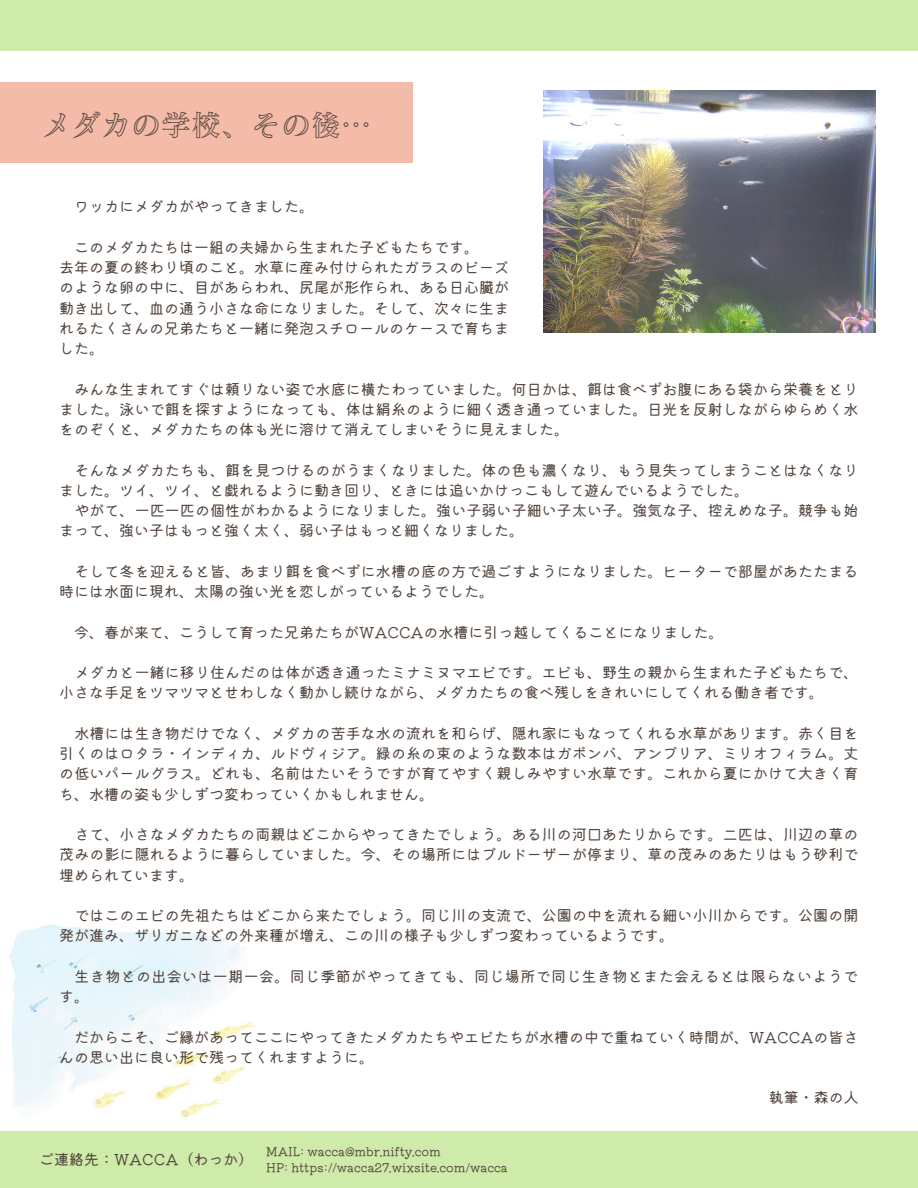
<style>
.page{position:relative;width:918px;height:1188px;background:#fff}
.page>*{position:absolute;margin:0;border:0;box-sizing:border-box;transform-origin:0 0}
.t1{font:30px "Canva Macaroni Std DB";color:#52443d}
.t2{font:15px/20.2px "Kiwi Maru";color:#52443d}
.t3{font:15px/20.2px "Kiwi Maru";letter-spacing:.025em;color:#52443d}
.t4{font:12px "Kiwi Maru";color:#52443d}
</style>
<div class="page">
<img style="left:9px;top:925px;width:247px;height:193px">
<div style="left:0;top:82px;width:413px;height:81px;background:#f4bba8"></div>
<div style="left:0;top:0;width:918px;height:50px;background:#cfeba9"></div>
<div style="left:0;top:1132px;width:918px;height:56px;background:#cfeba9"></div>
<img style="left:543px;top:90px;width:332px;height:242px">
<p class="t1" style="left:41px;top:110px;width:331px">メダカの学校、その後…</p>
<p class="t2" style="left:74px;top:196px;width:241px">ワッカにメダカがやってきました。</p>
<p class="t2" style="left:74px;top:236px;width:406px">このメダカたちは一組の夫婦から生まれた子どもたちです。</p>
<p class="t2" style="left:59px;top:256px;width:451px">去年の夏の終わり頃のこと。水草に産み付けられたガラスのビーズ</p>
<p class="t2" style="left:59px;top:277px;width:451px">のような卵の中に、目があらわれ、尻尾が形作られ、ある日心臓が</p>
<p class="t2" style="left:59px;top:297px;width:451px">動き出して、血の通う小さな命になりました。そして、次々に生ま</p>
<p class="t2" style="left:59px;top:317px;width:451px">れるたくさんの兄弟たちと一緒に発泡スチロールのケースで育ちま</p>
<p class="t2" style="left:59px;top:337px;width:46px">した。</p>
<p class="t2" style="left:59px;top:378px;width:801px;text-indent:15px">みんな生まれてすぐは頼りない姿で水底に横たわっていました。何日かは、餌は食べずお腹にある袋から栄養をとりました。泳いで餌を探すようになっても、体は絹糸のように細く透き通っていました。日光を反射しながらゆらめく水をのぞくと、メダカたちの体も光に溶けて消えてしまいそうに見えました。</p>
<p class="t2" style="left:59px;top:459px;width:801px;text-indent:15px">そんなメダカたちも、餌を見つけるのがうまくなりました。体の色も濃くなり、もう見失ってしまうことはなくなりました。ツイ、ツイ、と戯れるように動き回り、ときには追いかけっこもして遊んでいるようでした。</p>
<p class="t2" style="left:59px;top:499px;width:801px;text-indent:15px">やがて、一匹一匹の個性がわかるようになりました。強い子弱い子細い子太い子。強気な子、控えめな子。競争も始まって、強い子はもっと強く太く、弱い子はもっと細くなりました。</p>
<p class="t2" style="left:59px;top:560px;width:801px;text-indent:15px">そして冬を迎えると皆、あまり餌を食べずに水槽の底の方で過ごすようになりました。ヒーターで部屋があたたまる時には水面に現れ、太陽の強い光を恋しがっているようでした。</p>
<p class="t2" style="left:74px;top:621px;width:651px">今、春が来て、こうして育った兄弟たちがWACCAの水槽に引っ越してくることになりました。</p>
<p class="t2" style="left:59px;top:661px;width:801px;text-indent:15px">メダカと一緒に移り住んだのは体が透き通ったミナミヌマエビです。エビも、野生の親から生まれた子どもたちで、小さな手足をツマツマとせわしなく動かし続けながら、メダカたちの食べ残しをきれいにしてくれる働き者です。</p>
<p class="t2" style="left:59px;top:722px;width:801px;text-align:justify;text-indent:15px">水槽には生き物だけでなく、メダカの苦手な水の流れを和らげ、隠れ家にもなってくれる水草があります。赤く目を引くのはロタラ・インディカ、ルドヴィジア。緑の糸の束のような数本はガボンバ、アンブリア、ミリオフィラム。丈の低いパールグラス。どれも、名前はたいそうですが育てやすく親しみやすい水草です。これから夏にかけて大きく育ち、水槽の姿も少しずつ変わっていくかもしれません。</p>
<p class="t2" style="left:59px;top:823px;width:801px;text-align:justify;text-indent:15px">さて、小さなメダカたちの両親はどこからやってきたでしょう。ある川の河口あたりからです。二匹は、川辺の草の茂みの影に隠れるように暮らしていました。今、その場所にはブルドーザーが停まり、草の茂みのあたりはもう砂利で埋められています。</p>
<p class="t2" style="left:59px;top:904px;width:801px;text-indent:15px">ではこのエビの先祖たちはどこから来たでしょう。同じ川の支流で、公園の中を流れる細い小川からです。公園の開発が進み、ザリガニなどの外来種が増え、この川の様子も少しずつ変わっているようです。</p>
<p class="t3" style="left:59px;top:965px;width:800px;text-indent:15px">生き物との出会いは一期一会。同じ季節がやってきても、同じ場所で同じ生き物とまた会えるとは限らないようです。</p>
<p class="t2" style="left:59px;top:1026px;width:801px;text-indent:15px">だからこそ、ご縁があってここにやってきたメダカたちやエビたちが水槽の中で重ねていく時間が、WACCAの皆さんの思い出に良い形で残ってくれますように。</p>
<p class="t2" style="left:769px;top:1087px;width:89px">執筆・森の人</p>
<p class="t2" style="left:39px;top:1148px;width:216px">ご連絡先：WACCA（わっか）</p>
<p class="t4" style="left:266px;top:1142px;width:176px">MAIL: wacca@mbr.nifty.com</p>
<p class="t4" style="left:266px;top:1158px;width:243px">HP: https://wacca27.wixsite.com/wacca</p>
</div>
